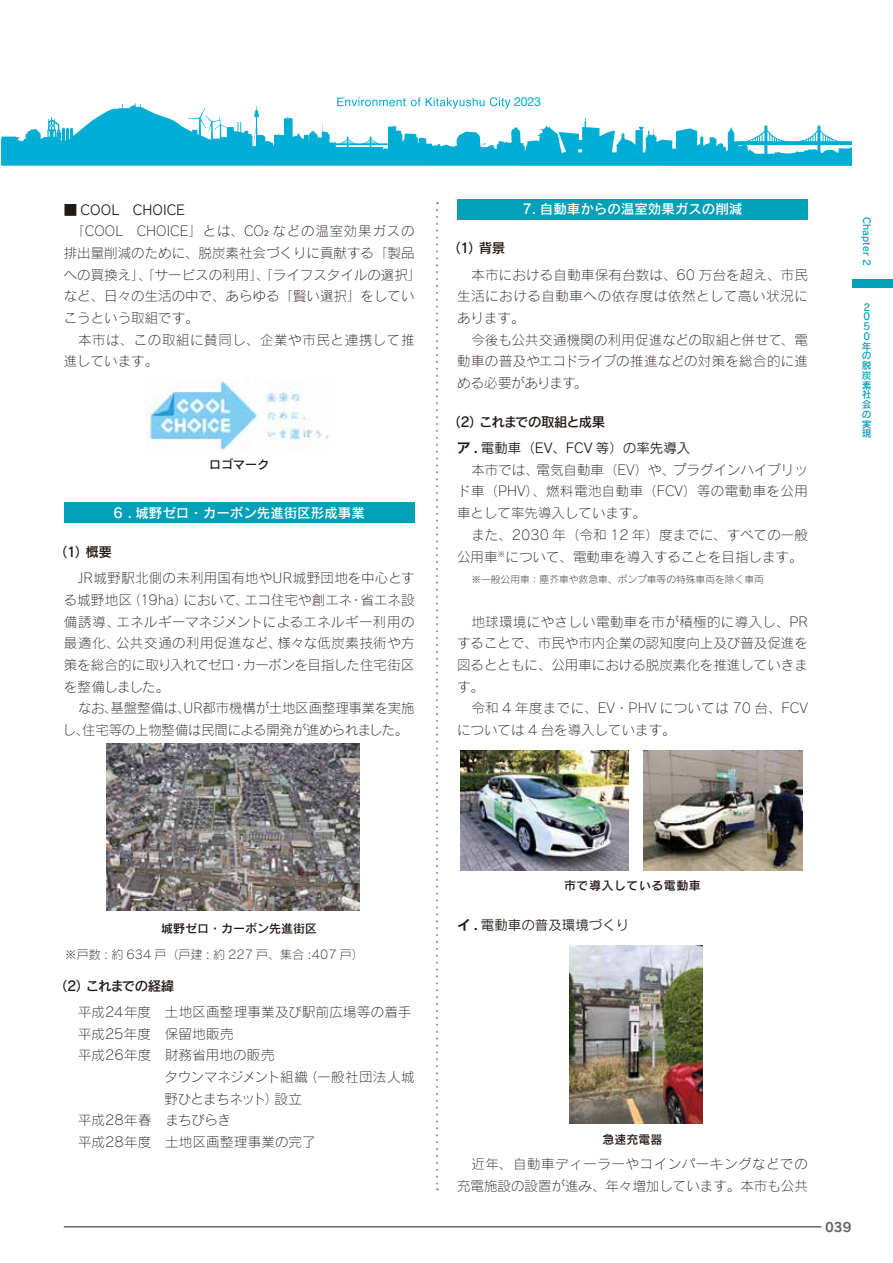
<style>
.page{position:relative;width:893px;height:1263px;background:#fff}
.page>*{position:absolute;margin:0;border:0;box-sizing:border-box;transform-origin:0 0}
.t1{font:13.5px/21.8px "Rodin Pro L";color:#221815;text-align:justify}
.t2{font:13.5px/21.8px "Rodin Pro L";letter-spacing:.02em;color:#221815;text-align:right}
.t3{font:13.5px "Rodin Pro M";color:#221815}
.t4{font:13.5px "Rodin Pro DB";color:#fff}
.t5{font:13.5px/21.8px "Rodin Pro L";letter-spacing:.045em;color:#221815}
.t6{font:13.5px "Rodin Pro DB";letter-spacing:-.085em;color:#221815}
.t7{font:13.5px "Rodin Pro L";letter-spacing:-.055em;color:#221815}
.t8{font:13.5px "Rodin Pro DB";letter-spacing:-.045em;color:#221815}
.t9{font:13.5px "Rodin Pro DB";letter-spacing:-.07em;color:#221815}
.t10{font:12.75px "Rodin Pro B";color:#656464}
.t11{font:12.45px "Helvetica Neue LT Std";color:#00add4}
.t12{font:12px "Rodin Pro L";color:#221815}
.t13{font:12px "Rodin Pro DB";color:#221815}
.t14{font:12px "Rodin Pro DB";letter-spacing:.04em;color:#221815}
.t15{font:9.75px "Rodin Pro L";color:#221815}
.t16{font:9.75px/9.8px "Rodin Pro DB";color:#00a0b8}
.s1{font-family:"Shin Go Pro De";font-weight:700}
</style>
<div class="page">
<svg style="left:1px;top:103px;width:851px;height:63px"></svg>
<svg style="left:528px;top:140px;width:12px;height:2px"></svg>
<svg style="left:337px;top:97px;width:173px;height:12px"></svg>
<div style="left:852px;top:279px;width:41px;height:9px;background:#00a0b8"></div>
<img style="left:146px;top:380px;width:183px;height:70px">
<div style="left:64px;top:503px;width:351px;height:20px;background:#00a0b8"></div>
<img style="left:106px;top:744px;width:254px;height:167px">
<div style="left:457px;top:199px;width:351px;height:20px;background:#00a0b8"></div>
<img style="left:643px;top:750px;width:160px;height:120px">
<img style="left:460px;top:750px;width:168px;height:120px">
<img style="left:569px;top:946px;width:133px;height:177px">
<hr style="left:64px;top:1226px;width:757px;height:1px;background:#221815">
<svg style="left:436px;top:210px;width:2px;height:980px"></svg>
<p class="t3" style="left:64px;top:201px;width:123px">■ COOL　CHOICE</p>
<p class="t1" style="left:64px;top:220px;width:359px;text-align:left;text-indent:7px">「COOL　CHOICE」とは、CO2 などの温室効果ガスの排出量削減のために、脱炭素社会づくりに貢献する「製品への買換え」、「サービスの利用」、「ライフスタイルの選択」など、日々の生活の中で、あらゆる「賢い選択」をしていこうという取組です。</p>
<p class="t5" style="left:64px;top:328px;width:352px;text-indent:14px">本市は、この取組に賛同し、企業や市民と連携して推進しています。</p>
<p class="t13" style="left:209px;top:457px;width:61px">ロゴマーク</p>
<p class="t4" style="left:113px;top:504px;width:253px">6 . 城野ゼロ・カーボン先進街区形成事業</p>
<p class="t8" style="left:54px;top:543px;width:59px">（1）概要</p>
<p class="t1" style="left:64px;top:567px;width:352px;text-indent:14px">JR城野駅北側の未利用国有地やUR城野団地を中心とする城野地区（19ha）において、エコ住宅や創エネ・省エネ設備誘導、エネルギーマネジメントによるエネルギー利用の最適化、公共交通の利用促進など、様々な低炭素技術や方策を総合的に取り入れてゼロ・カーボンを目指した住宅街区を整備しました。</p>
<p class="t1" style="left:63px;top:697px;width:353px;text-indent:15px">なお、基盤整備は、UR都市機構が土地区画整理事業を実施し、住宅等の上物整備は民間による開発が進められました。</p>
<p class="t11" style="left:514px;top:95px;width:28px">2023</p>
<p class="t4" style="left:523px;top:200px;width:221px">7. 自動車からの温室効果ガスの削減</p>
<p class="t8" style="left:448px;top:239px;width:59px">（1）背景</p>
<p class="t1" style="left:457px;top:263px;width:352px;text-indent:14px">本市における自動車保有台数は、60 万台を超え、市民生活における自動車への依存度は依然として高い状況にあります。</p>
<p class="t1" style="left:457px;top:328px;width:352px;text-indent:14px">今後も公共交通機関の利用促進などの取組と併せて、電動車の普及やエコドライブの推進などの対策を総合的に進める必要があります。</p>
<p class="t6" style="left:448px;top:413px;width:159px">（2）これまでの取組と成果</p>
<p class="t3" style="left:457px;top:439px;width:235px"><span class="s1">ア .</span> 電動車（EV、FCV 等）の率先導入</p>
<p class="t1" style="left:457px;top:458px;width:352px;text-indent:14px">本市では、電気自動車（EV）や、プラグインハイブリッド車（PHV）、燃料電池自動車（FCV）等の電動車を公用車として率先導入しています。</p>
<p class="t1" style="left:457px;top:523px;width:352px;text-indent:14px">また、2030 年（令和 12 年）度までに、すべての一般公用車<sup>※</sup>について、電動車を導入することを目指します。</p>
<p class="t15" style="left:471px;top:573px;width:294px">※一般公用車：塵芥車や救急車、ポンプ車等の特殊車両を除く車両</p>
<p class="t1" style="left:457px;top:610px;width:352px;text-indent:14px">地球環境にやさしい電動車を市が積極的に導入し、PRすることで、市民や市内企業の認知度向上及び普及促進を図るとともに、公用車における脱炭素化を推進していきます。</p>
<p class="t1" style="left:457px;top:697px;width:352px;text-indent:14px">令和 4 年度までに、EV・PHV については 70 台、FCVについては 4 台を導入しています。</p>
<p class="t16" style="left:872px;top:217px;width:50px;rotate:90deg">Chapter 2</p>
<p class="t16" style="left:862px;top:302px;width:11px">2<br>0<br>5<br>0年の脱炭素社会の実現</p>
<p class="t13" style="left:161px;top:920px;width:158px">城野ゼロ・カーボン先進街区</p>
<p class="t12" style="left:65px;top:946px;width:300px">※戸数 : 約 634 戸（戸建 : 約 227 戸、集合 :407 戸）</p>
<p class="t9" style="left:54px;top:977px;width:122px">（2）これまでの経緯</p>
<p class="t2" style="left:78px;top:1001px;width:335px">平成24年度　土地区画整理事業及び駅前広場等の着手</p>
<p class="t1" style="left:78px;top:1022px;width:157px">平成25年度　保留地販売</p>
<p class="t1" style="left:78px;top:1044px;width:198px">平成26年度　財務省用地の販売</p>
<p class="t1" style="left:78px;top:1066px;width:338px">　　　　　 　タウンマネジメント組織（一般社団法人城</p>
<p class="t7" style="left:165px;top:1090px;width:139px">野ひとまちネット）設立</p>
<p class="t1" style="left:78px;top:1109px;width:154px">平成28年春　まちびらき</p>
<p class="t1" style="left:78px;top:1131px;width:239px">平成28年度　土地区画整理事業の完了</p>
<p class="t14" style="left:564px;top:878px;width:138px">市で導入している電動車</p>
<p class="t3" style="left:457px;top:916px;width:174px"><span class="s1">イ .</span> 電動車の普及環境づくり</p>
<p class="t13" style="left:602px;top:1131px;width:61px">急速充電器</p>
<p class="t2" style="left:457px;top:1152px;width:352px">近年、自動車ディーラーやコインパーキングなどでの充電施設の設置が進み、年々増加しています。本市も公共</p>
<p class="t10" style="left:825px;top:1218px;width:28px">039</p>
</div>
